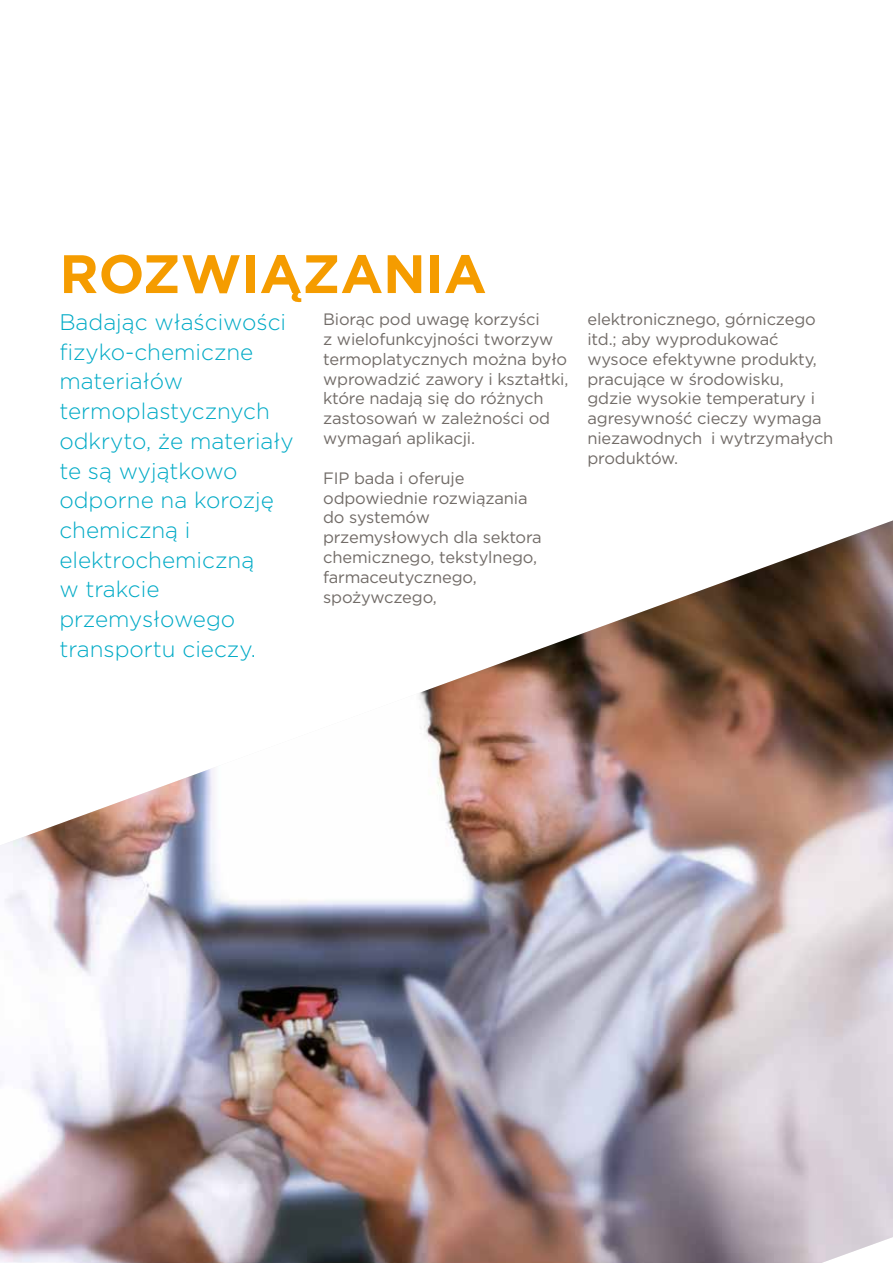
<style>
.page{position:relative;width:893px;height:1263px;background:#fff}
.page>*{position:absolute;margin:0;border:0;box-sizing:border-box;transform-origin:0 0}
.t1{font:700 54px "Gotham";color:#f59c00}
.t2{font:300 22.5px/29.7px "Gotham";color:#00aac6}
.t3{font:16.5px/19.8px "Gotham";letter-spacing:-.01em;color:#726c68}
</style>
<div class="page">
<img style="left:0;top:520px;width:893px;height:743px">
<h1 class="t1" style="left:60px;top:238px;width:429px">ROZWIĄZANIA</h1>
<h2 class="t2" style="left:59px;top:307px;width:236px">Badając właściwości fizyko-chemiczne materiałów termoplastycznych odkryto, że materiały te są wyjątkowo odporne na korozję chemiczną i elektrochemiczną<br>w trakcie przemysłowego transportu cieczy.</h2>
<p class="t3" style="left:323px;top:309px;width:247px">Biorąc pod uwagę korzyści<br>z wielofunkcyjności tworzyw termoplatycznych można było wprowadzić zawory i kształtki, które nadają się do różnych zastosowań w zależności od wymagań aplikacji.</p>
<p class="t3" style="left:323px;top:468px;width:220px">FIP bada i oferuje odpowiednie rozwiązania do systemów przemysłowych dla sektora chemicznego, tekstylnego, farmaceutycznego, spożywczego,</p>
<p class="t3" style="left:587px;top:309px;width:247px">elektronicznego, górniczego itd.; aby wyprodukować wysoce efektywne produkty, pracujące w środowisku,<br>gdzie wysokie temperatury i agresywność cieczy wymaga niezawodnych i wytrzymałych produktów.</p>
</div>
